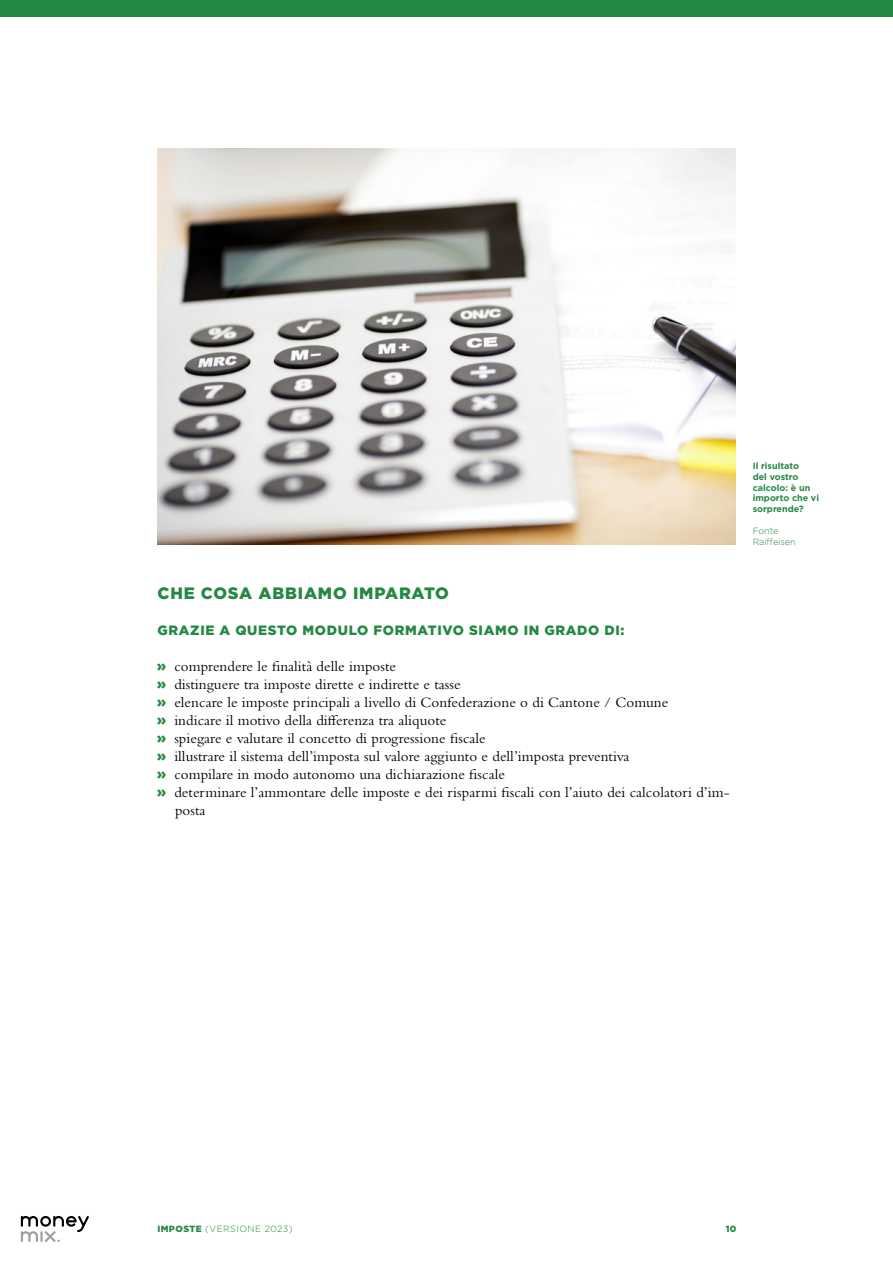
<style>
.page{position:relative;width:893px;height:1263px;background:#fff}
.page>*{position:absolute;margin:0;border:0;box-sizing:border-box;transform-origin:0 0}
.t1{font:900 16.5px "Gotham";letter-spacing:.05em;color:#258843}
.t2{font:15px "Bembo Std";letter-spacing:.005em;color:#000}
.t3{font:900 13.5px "Gotham";letter-spacing:.05em;color:#258843}
.t4{font:700 9px/10.8px "Gotham";color:#258843}
.t5{font:300 9px "Gotham";letter-spacing:.05em;color:#258843}
.t6{font:300 9px/10.8px "Gotham";color:#258843}
.t7{font:900 9px "Gotham";color:#258843}
.s1{font-family:"Gotham";font-weight:900;color:#258843}
.s2{font-weight:900}
</style>
<div class="page">
<div style="left:0;top:0;width:893px;height:17px;background:#258843"></div>
<svg style="left:21px;top:1216px;width:68px;height:26px"></svg>
<img style="left:157px;top:149px;width:579px;height:396px">
<p class="t1" style="left:157px;top:582px;width:293px">CHE COSA ABBIAMO IMPARATO</p>
<p class="t3" style="left:158px;top:621px;width:468px">GRAZIE A QUESTO MODULO FORMATIVO SIAMO IN GRADO DI:</p>
<p class="t2" style="left:157px;top:657px;width:241px"><span class="s1">»</span> comprendere le finalità delle imposte</p>
<p class="t2" style="left:157px;top:675px;width:305px"><span class="s1">»</span> distinguere tra imposte dirette e indirette e tasse</p>
<p class="t2" style="left:157px;top:693px;width:513px"><span class="s1">»</span> elencare le imposte principali a livello di Confederazione o di Cantone / Comune</p>
<p class="t2" style="left:157px;top:711px;width:291px"><span class="s1">»</span> indicare il motivo della differenza tra aliquote</p>
<p class="t2" style="left:157px;top:729px;width:330px"><span class="s1">»</span> spiegare e valutare il concetto di progressione fiscale</p>
<p class="t2" style="left:157px;top:747px;width:474px"><span class="s1">»</span> illustrare il sistema dell’imposta sul valore aggiunto e dell’imposta preventiva</p>
<p class="t2" style="left:157px;top:765px;width:349px"><span class="s1">»</span> compilare in modo autonomo una dichiarazione fiscale</p>
<p class="t2" style="left:157px;top:783px;width:574px"><span class="s1">»</span> determinare l’ammontare delle imposte e dei risparmi fiscali con l’aiuto dei calcolatori d’im-</p>
<p class="t2" style="left:175px;top:801px;width:32px">posta</p>
<p class="t4" style="left:753px;top:460px;width:68px">Il risultato<br>del vostro calcolo: è un importo che vi sorprende?</p>
<p class="t6" style="left:753px;top:525px;width:45px">Fonte<br>Raiffeisen</p>
<p class="t5" style="left:157px;top:1223px;width:137px"><span class="s2">IMPOSTE</span> (VERSIONE 2023)</p>
<p class="t7" style="left:726px;top:1223px;width:12px">10</p>
</div>
